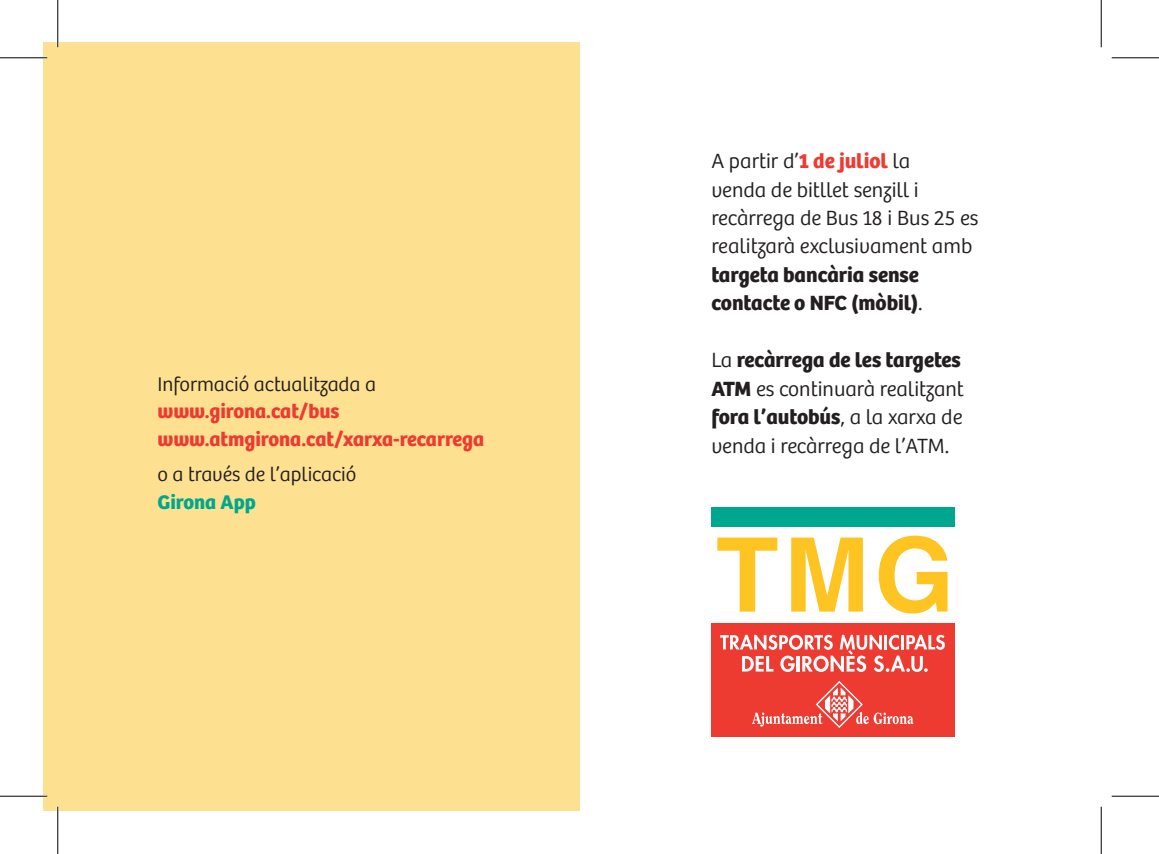
<style>
.page{position:relative;width:1159px;height:854px;background:#fff}
.page>*{position:absolute;margin:0;border:0;box-sizing:border-box;transform-origin:0 0}
.t1{font:300 21.35px/28.3px "Bree";color:#231f20}
.t2{font:700 21.35px/28.3px "Bree";color:#231f20}
.t3{font:700 20.47px/27.3px "Bree";color:#ee3b32}
.t4{font:300 20.47px "Bree";color:#231f20}
.t5{font:700 20.47px "Bree";color:#00a78f}
.s1{font-weight:700;color:#ee3b32}
.s2{font-weight:300}
.s3{font-weight:700}
</style>
<div class="page">
<div style="left:43px;top:43px;width:536px;height:768px;background:#fee190"></div>
<svg style="left:717px;top:537px;width:60px;height:74px"></svg>
<svg style="left:791px;top:537px;width:71px;height:74px"></svg>
<svg style="left:878px;top:535px;width:69px;height:78px"></svg>
<div style="left:711px;top:507px;width:244px;height:20px;background:#00a78f"></div>
<div style="left:711px;top:623px;width:244px;height:113px;background:#ee3b32"></div>
<svg style="left:752px;top:681px;width:161px;height:47px"></svg>
<svg style="left:720px;top:634px;width:225px;height:37px"></svg>
<hr style="left:0;top:57px;width:47px;height:2px;background:#fff">
<hr style="left:0;top:795px;width:47px;height:2px;background:#fff">
<hr style="left:57px;top:0;width:2px;height:47px;background:#fff">
<hr style="left:57px;top:806px;width:2px;height:47px;background:#fff">
<hr style="left:0;top:57px;width:47px;height:1px;background:#000">
<hr style="left:1111px;top:57px;width:47px;height:1px;background:#000">
<hr style="left:0;top:795px;width:47px;height:1px;background:#000">
<hr style="left:1111px;top:795px;width:47px;height:1px;background:#000">
<hr style="left:57px;top:0;width:1px;height:47px;background:#000">
<hr style="left:57px;top:806px;width:1px;height:47px;background:#000">
<hr style="left:1100px;top:0;width:1px;height:47px;background:#000">
<hr style="left:1100px;top:806px;width:1px;height:47px;background:#000">
<p class="t4" style="left:157px;top:372px;width:220px">Informació actualitzada a</p>
<p class="t3" style="left:157px;top:398px;width:328px">www.girona.cat/bus www.atmgirona.cat/xarxa-recarrega</p>
<p class="t4" style="left:157px;top:462px;width:201px">o a través de l’aplicació</p>
<p class="t5" style="left:157px;top:489px;width:100px">Girona App</p>
<p class="t1" style="left:711px;top:147px;width:268px">A partir d’<span class="s1">1 de juliol</span> la<br>venda de bitllet senzill i recàrrega de Bus 18 i Bus 25 es realitzarà exclusivament amb</p>
<p class="t2" style="left:711px;top:261px;width:213px">targeta bancària sense contacte o NFC (mòbil)<span class="s2">.</span></p>
<p class="t1" style="left:711px;top:346px;width:254px">La <span class="s3">recàrrega de les targetes<br>ATM</span> es continuarà realitzant <span class="s3">fora l’autobús</span>, a la xarxa de venda i recàrrega de l’ATM.</p>
</div>
